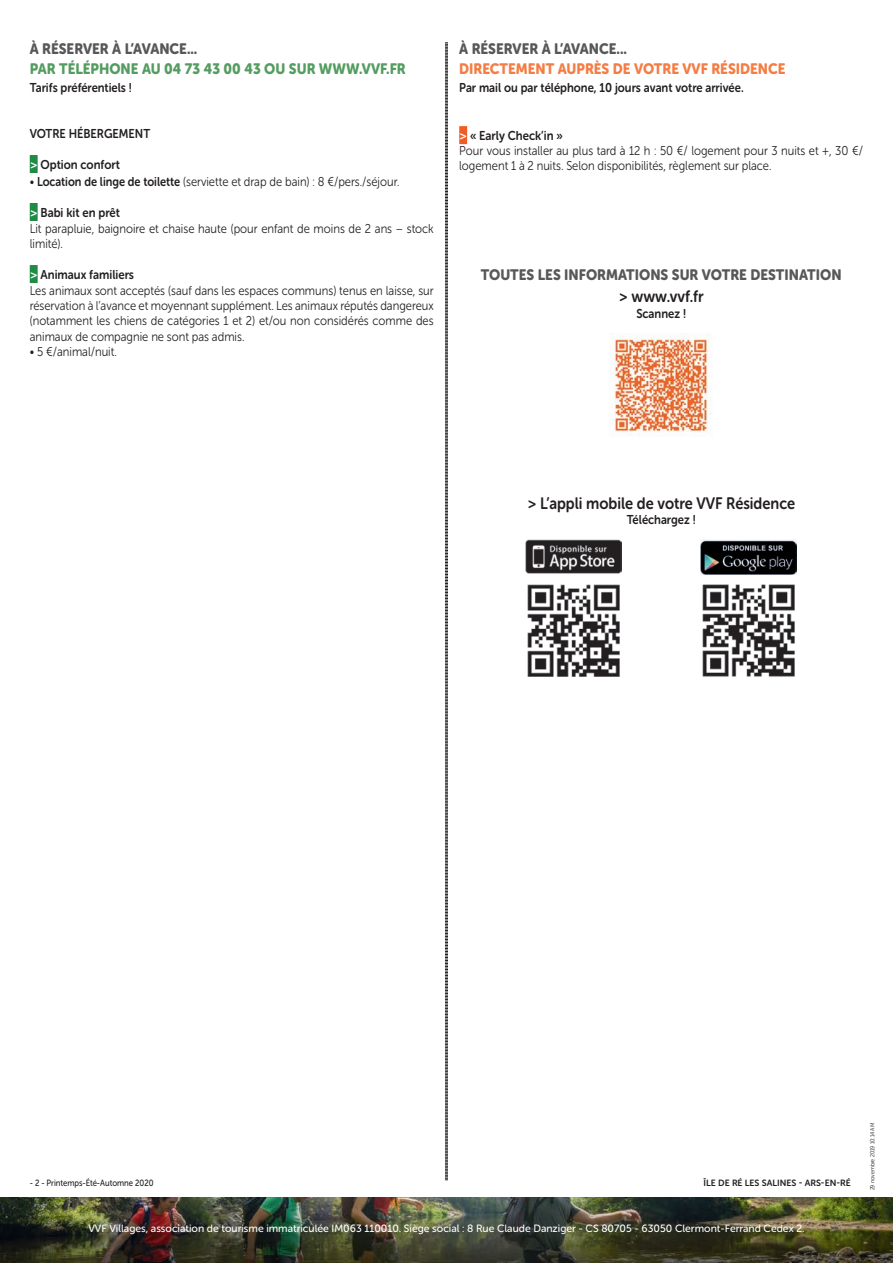
<style>
.page{position:relative;width:893px;height:1263px;background:#fff}
.page>*{position:absolute;margin:0;border:0;box-sizing:border-box;transform-origin:0 0}
.bloc_de_fin_centré{font:16.5px "Museo Sans Rounded 700";color:#231f20;scale:.89 1}
.llllll_Avant_le_sejo{font:15px "Museo Sans Rounded 900";color:#57585a;scale:.92 1}
.llllll_Avant_le_sejo-2{font:15px "Museo Sans Rounded 900";color:#549c60;scale:.92 1}
.llllll_Avant_le_sejo-3{font:15px "Museo Sans Rounded 900";color:#f47d44;scale:.92 1}
.Texte_normal{font:12.75px/15.3px "Museo Sans Rounded 300";color:#231f20;scale:.89 1}
.Texte_normal_700_noi{font:12.75px "Museo Sans Rounded 700";color:#231f20;scale:.89 1}
.Avant_le_séjour_N3{font:12.75px "Museo Sans Rounded 700";color:#231f20;scale:.9 1}
.bloc_de_fin_centré-2{font:12.75px "Museo Sans Rounded 700";color:#231f20;scale:.89 1}
.Pendant_le_séjour_N3{font:12.75px "Museo Sans Rounded 700";color:#231f20;scale:.9 1}
.t1{font:10.5px "Museo Sans Rounded 500";color:#fff}
.Pied_de_page_avec_fo{font:9px "Museo Sans Rounded 500";color:#231f20;scale:.87 1}
.Haut_de_page_Nom_du{font:9px "Museo Sans Rounded 700";color:#231f20}
.t2{font:6px "Museo Sans Rounded 300";color:#231f20;scale:.89 1}
.s1{color:#fff}
.s2{font-family:"Museo Sans Rounded 700"}
</style>
<div class="page">
<img style="left:0;top:1197px;width:893px;height:66px">
<div style="left:30px;top:155px;width:8px;height:18px;background:#208b44"></div>
<div style="left:30px;top:203px;width:8px;height:18px;background:#208b44"></div>
<div style="left:30px;top:265px;width:8px;height:18px;background:#208b44"></div>
<div style="left:459px;top:126px;width:8px;height:18px;background:#f25b21"></div>
<img style="left:611px;top:333px;width:101px;height:103px">
<img style="left:527px;top:584px;width:93px;height:93px">
<img style="left:526px;top:540px;width:95px;height:33px">
<img style="left:702px;top:584px;width:93px;height:93px">
<img style="left:700px;top:540px;width:97px;height:34px">
<svg style="left:445px;top:42px;width:3px;height:1138px;background:#6b6969"></svg>
<p class="llllll_Avant_le_sejo" style="left:30px;top:40px;width:184px">À RÉSERVER À L’AVANCE...</p>
<p class="llllll_Avant_le_sejo-2" style="left:30px;top:60px;width:410px">PAR TÉLÉPHONE AU 04 73 43 00 43 OU SUR WWW.VVF.FR</p>
<p class="Texte_normal_700_noi" style="left:30px;top:81px;width:116px">Tarifs préférentiels !</p>
<p class="Texte_normal_700_noi" style="left:30px;top:126px;width:137px">VOTRE HÉBERGEMENT</p>
<p class="Avant_le_séjour_N3" style="left:30px;top:157px;width:102px"><span class="s1">&gt;</span> Option confort</p>
<p class="Texte_normal" style="left:30px;top:174px;width:417px">• <span class="s2">Location de linge de toilette</span> (serviette et drap de bain) : 8 €/pers./séjour.</p>
<p class="Avant_le_séjour_N3" style="left:30px;top:205px;width:102px"><span class="s1">&gt;</span> Babi kit en prêt</p>
<p class="Texte_normal" style="left:30px;top:221px;width:455px">Lit parapluie, baignoire et chaise haute (pour enfant de moins de 2 ans – stock limité).</p>
<p class="Avant_le_séjour_N3" style="left:30px;top:267px;width:117px"><span class="s1">&gt;</span> Animaux familiers</p>
<p class="Texte_normal" style="left:30px;top:283px;width:455px;text-align:justify">Les animaux sont acceptés (sauf dans les espaces communs) tenus en laisse, sur réservation à l’avance et moyennant supplément. Les animaux réputés dangereux (notamment les chiens de catégories 1 et 2) et/ou non considérés comme des animaux de compagnie ne sont pas admis.</p>
<p class="Texte_normal" style="left:30px;top:344px;width:99px">• 5 €/animal/nuit.</p>
<p class="llllll_Avant_le_sejo" style="left:459px;top:40px;width:184px">À RÉSERVER À L’AVANCE...</p>
<p class="llllll_Avant_le_sejo-3" style="left:459px;top:60px;width:356px">DIRECTEMENT AUPRÈS DE VOTRE VVF RÉSIDENCE</p>
<p class="Texte_normal_700_noi" style="left:459px;top:81px;width:321px">Par mail ou par téléphone, 10 jours avant votre arrivée.</p>
<p class="Pendant_le_séjour_N3" style="left:459px;top:128px;width:117px"><span class="s1">&gt;</span> « Early Check’in »</p>
<p class="Texte_normal" style="left:459px;top:143px;width:455px">Pour vous installer au plus tard à 12 h : 50 €/ logement pour 3 nuits et +, 30 €/ logement 1 à 2 nuits. Selon disponibilités, règlement sur place.</p>
<p class="llllll_Avant_le_sejo" style="left:481px;top:266px;width:394px">TOUTES LES INFORMATIONS SUR VOTRE DESTINATION</p>
<p class="bloc_de_fin_centré" style="left:619px;top:287px;width:97px">&gt; www.vvf.fr</p>
<p class="bloc_de_fin_centré-2" style="left:636px;top:306px;width:57px">Scannez !</p>
<p class="bloc_de_fin_centré" style="left:527px;top:494px;width:302px">&gt; L’appli mobile de votre VVF Résidence</p>
<p class="bloc_de_fin_centré-2" style="left:627px;top:512px;width:79px">Téléchargez !</p>
<p class="Pied_de_page_avec_fo" style="left:30px;top:1178px;width:144px">- 2 - Printemps-Été-Automne 2020</p>
<p class="Haut_de_page_Nom_du" style="left:704px;top:1178px;width:149px">ÎLE DE RÉ LES SALINES - ARS-EN-RÉ</p>
<p class="t1" style="left:88px;top:1222px;width:718px">VVF Villages, association de tourisme immatriculée IM063 110010. Siège social : 8 Rue Claude Danziger - CS 80705 - 63050 Clermont-Ferrand Cedex 2.</p>
<p class="t2" style="left:869px;top:1190px;width:78px;rotate:-90deg">29 novembre 2019 10:14 AM</p>
</div>
